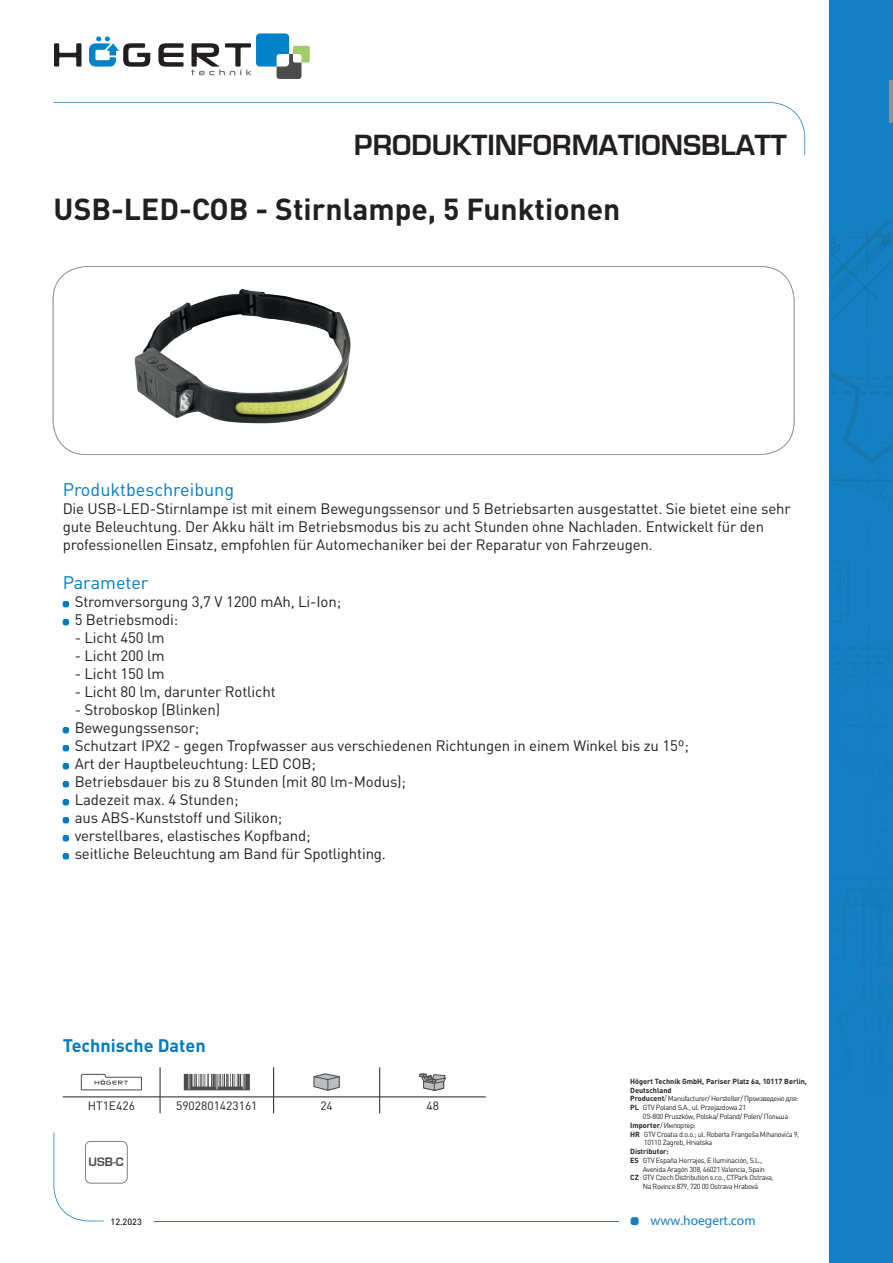
<style>
.page{position:relative;width:893px;height:1263px;background:#fff}
.page>*{position:absolute;margin:0;border:0;box-sizing:border-box;transform-origin:0 0}
.t1{font:700 30px "DIN Pro";color:#231f20}
.t2{font:700 27px "Euromode";color:#231f20}
.t3{font:18px "DIN Pro";color:#007bc2}
.t4{font:700 18px "DIN Pro";color:#007bc2}
.t5{font:15px/18px "DIN Pro";letter-spacing:-.01em;color:#231f20}
.t6{font:13.5px "Myriad Pro";color:#1480c2}
.t7{font:12px "DIN Pro";color:#231f20}
.t8{font:700 11.4px "Euromode";color:#4b4c4d}
.t9{font:500 9px "DIN Pro";color:#231f20}
.t10{font:7.35px "DIN Pro";letter-spacing:-.05em;color:#231f20}
.t11{font:700 7.35px "DIN Pro";color:#231f20}
.s1{font-weight:700}
</style>
<div class="page">
<div style="left:631px;top:1217px;width:8px;height:8px;background:#1480c2;border-radius:3px"></div>
<svg style="left:54px;top:102px;width:751px;height:53px"></svg>
<hr style="left:154px;top:1220px;width:465px;height:1px;background:#1480c2">
<div style="left:830px;top:0;width:63px;height:1263px;background:#1480c2"></div>
<img style="left:831px;top:273px;width:50px;height:56px">
<img style="left:867px;top:222px;width:24px;height:43px">
<img style="left:831px;top:222px;width:56px;height:42px">
<svg style="left:831px;top:341px;width:60px;height:422px"></svg>
<img style="left:848px;top:647px;width:43px;height:3px">
<hr style="left:890px;top:80px;width:3px;height:43px;background:#8d9497">
<svg style="left:53px;top:266px;width:741px;height:189px"></svg>
<svg style="left:54px;top:43px;width:27px;height:24px"></svg>
<svg style="left:158px;top:43px;width:26px;height:24px"></svg>
<svg style="left:89px;top:36px;width:61px;height:31px"></svg>
<svg style="left:191px;top:33px;width:119px;height:46px"></svg>
<img style="left:115px;top:271px;width:259px;height:174px">
<svg style="left:54px;top:1132px;width:74px;height:89px"></svg>
<svg style="left:63px;top:601px;width:6px;height:6px"></svg>
<svg style="left:63px;top:619px;width:6px;height:6px"></svg>
<svg style="left:63px;top:727px;width:6px;height:6px"></svg>
<svg style="left:63px;top:745px;width:6px;height:6px"></svg>
<svg style="left:63px;top:763px;width:6px;height:6px"></svg>
<svg style="left:63px;top:781px;width:6px;height:6px"></svg>
<svg style="left:63px;top:799px;width:6px;height:6px"></svg>
<svg style="left:63px;top:817px;width:6px;height:6px"></svg>
<svg style="left:63px;top:835px;width:6px;height:6px"></svg>
<svg style="left:63px;top:853px;width:6px;height:6px"></svg>
<hr style="left:160px;top:1067px;width:1px;height:30px;background:#231f20">
<hr style="left:273px;top:1067px;width:1px;height:30px;background:#231f20">
<hr style="left:379px;top:1067px;width:1px;height:30px;background:#231f20">
<svg style="left:160px;top:1097px;width:1px;height:16px"></svg>
<svg style="left:273px;top:1097px;width:1px;height:16px"></svg>
<svg style="left:379px;top:1097px;width:1px;height:16px"></svg>
<hr style="left:63px;top:1096px;width:97px;height:1px;background:#231f20">
<hr style="left:160px;top:1096px;width:114px;height:1px;background:#231f20">
<hr style="left:274px;top:1096px;width:106px;height:1px;background:#231f20">
<hr style="left:380px;top:1096px;width:106px;height:1px;background:#231f20">
<svg style="left:81px;top:1074px;width:61px;height:16px"></svg>
<svg style="left:184px;top:1074px;width:66px;height:16px"></svg>
<svg style="left:313px;top:1073px;width:27px;height:18px"></svg>
<svg style="left:419px;top:1073px;width:27px;height:18px"></svg>
<h2 class="t2" style="left:354px;top:128px;width:434px">PRODUKTINFORMATIONSBLATT</h2>
<h1 class="t1" style="left:54px;top:189px;width:568px">USB-LED-COB - Stirnlampe, 5 Funktionen</h1>
<p class="t3" style="left:63px;top:477px;width:173px">Produktbeschreibung</p>
<p class="t5" style="left:63px;top:499px;width:730px">Die USB-LED-Stirnlampe ist mit einem Bewegungssensor und 5 Betriebsarten ausgestattet. Sie bietet eine sehr gute Beleuchtung. Der Akku hält im Betriebsmodus bis zu acht Stunden ohne Nachladen. Entwickelt für den professionellen Einsatz, empfohlen für Automechaniker bei der Reparatur von Fahrzeugen.</p>
<p class="t3" style="left:63px;top:571px;width:87px">Parameter</p>
<p class="t5" style="left:75px;top:592px;width:268px">Stromversorgung 3,7 V 1200 mAh, Li-Ion;<br>5 Betriebsmodi:</p>
<p class="t5" style="left:75px;top:628px;width:91px">- Licht 450 lm</p>
<p class="t5" style="left:75px;top:646px;width:91px">- Licht 200 lm</p>
<p class="t5" style="left:75px;top:664px;width:91px">- Licht 150 lm</p>
<p class="t5" style="left:75px;top:682px;width:202px">- Licht 80 lm, darunter Rotlicht</p>
<p class="t5" style="left:75px;top:700px;width:616px">- Stroboskop (Blinken)<br>Bewegungssensor;<br>Schutzart IPX2 - gegen Tropfwasser aus verschiedenen Richtungen in einem Winkel bis zu 15º; Art der Hauptbeleuchtung: LED COB;<br>Betriebsdauer bis zu 8 Stunden (mit 80 lm-Modus);<br>Ladezeit max. 4 Stunden;<br>aus ABS-Kunststoff und Silikon;<br>verstellbares, elastisches Kopfband;<br>seitliche Beleuchtung am Band für Spotlighting.</p>
<p class="t4" style="left:63px;top:1033px;width:144px">Technische Daten</p>
<p class="t7" style="left:88px;top:1097px;width:49px">HT1E426</p>
<p class="t7" style="left:176px;top:1097px;width:83px">5902801423161</p>
<p class="t7" style="left:320px;top:1097px;width:14px">24</p>
<p class="t7" style="left:426px;top:1097px;width:14px">48</p>
<p class="t8" style="left:88px;top:1155px;width:37px">USB-C</p>
<p class="t11" style="left:630px;top:1076px;width:178px">Högert Technik GmbH, Pariser Platz 6a, 10117 Berlin,</p>
<p class="t11" style="left:630px;top:1085px;width:43px">Deutschland</p>
<p class="t10" style="left:630px;top:1094px;width:170px"><span class="s1">Producent</span>/ Manufacturer/ Hersteller/ Произведено для:</p>
<p class="t10" style="left:630px;top:1102px;width:117px"><span class="s1">PL</span> GTV Poland S.A., ul. Przejazdowa 21</p>
<p class="t10" style="left:643px;top:1111px;width:147px">05-800 Pruszków, Polska/ Poland/ Polen/ Польша</p>
<p class="t10" style="left:630px;top:1120px;width:67px"><span class="s1">Importer</span>/ Импортер:</p>
<p class="t10" style="left:630px;top:1129px;width:171px"><span class="s1">HR</span> GTV Croatia d.o.o.; ul. Roberta Frangeša Mihanovića 9,</p>
<p class="t10" style="left:644px;top:1138px;width:70px">10110 Zagreb, Hrvatska</p>
<p class="t11" style="left:630px;top:1146px;width:40px">Distributor:</p>
<p class="t10" style="left:630px;top:1155px;width:134px"><span class="s1">ES</span> GTV España Herrajes, E Iluminación, S.L.,</p>
<p class="t10" style="left:643px;top:1164px;width:124px">Avenida Aragón 308, 46021 Valencia, Spain</p>
<p class="t10" style="left:630px;top:1173px;width:145px"><span class="s1">CZ</span> GTV Czech Distribution s.r.o., CTPark Ostrava,</p>
<p class="t10" style="left:643px;top:1181px;width:117px">Na Rovince 879, 720 00 Ostrava Hrabová</p>
<p class="t9" style="left:111px;top:1215px;width:33px">12.2023</p>
<p class="t6" style="left:651px;top:1212px;width:107px">www.hoegert.com</p>
</div>
